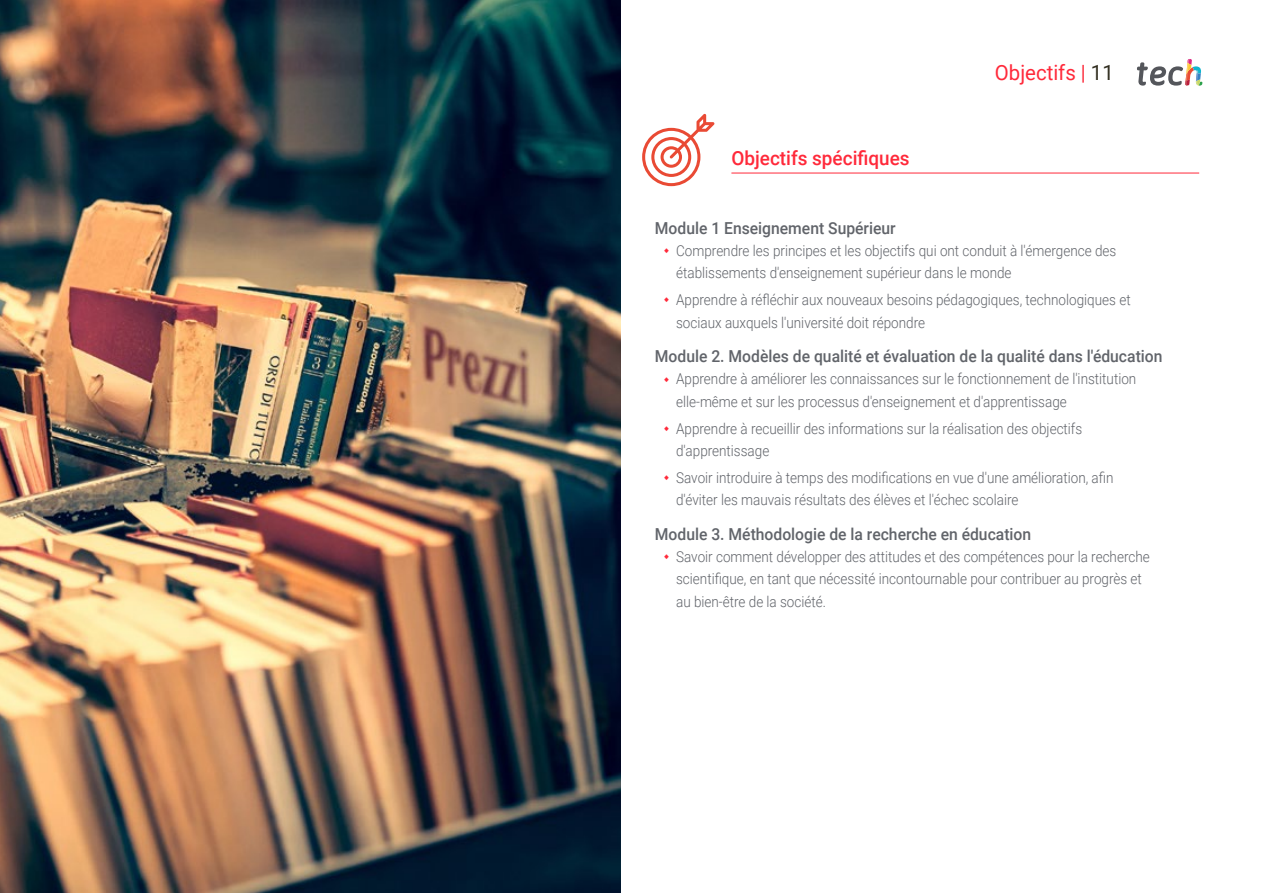
<style>
.page{position:relative;width:1263px;height:893px;background:#fff}
.page>*{position:absolute;margin:0;border:0;box-sizing:border-box;transform-origin:0 0}
.t1{font:21px "Roboto";color:#ff293a}
.t2{font:500 19.5px "Roboto";color:#ff293a}
.t3{font:500 16.5px "Roboto";color:#61646a;scale:.95 1}
.t4{font:300 15px/22.5px "Roboto";color:#61646a;scale:.9 1}
.s1{color:#fc2a3b}
.s2{color:#312e20}
.s3{font-family:"Meta Pro";color:#fff}
</style>
<div class="page">
<hr style="left:731px;top:173px;width:468px;height:1px;background:#ff293a">
<svg style="left:642px;top:114px;width:72px;height:72px"></svg>
<img style="left:0;top:0;width:621px;height:893px">
<svg style="left:1137px;top:59px;width:65px;height:27px"></svg>
<h2 class="t2" style="left:731px;top:144px;width:180px">Objectifs spécifiques</h2>
<h1 class="t1" style="left:995px;top:57px;width:129px">Objectifs <span class="s1">|</span> <span class="s2">11</span><span class="s3">1</span></h1>
<p class="t3" style="left:655px;top:216px;width:255px">Module 1 Enseignement Supérieur</p>
<p class="t4" style="left:676px;top:239px;width:491px">Comprendre les principes et les objectifs qui ont conduit à l'émergence des établissements d'enseignement supérieur dans le monde</p>
<p class="t4" style="left:676px;top:288px;width:506px">Apprendre à réfléchir aux nouveaux besoins pédagogiques, technologiques et sociaux auxquels l'université doit répondre</p>
<p class="t3" style="left:655px;top:344px;width:536px">Module 2. Modèles de qualité et évaluation de la qualité dans l'éducation</p>
<p class="t4" style="left:676px;top:367px;width:513px">Apprendre à améliorer les connaissances sur le fonctionnement de l'institution elle-même et sur les processus d'enseignement et d'apprentissage</p>
<p class="t4" style="left:676px;top:416px;width:453px">Apprendre à recueillir des informations sur la réalisation des objectifs d'apprentissage</p>
<p class="t4" style="left:676px;top:466px;width:487px">Savoir introduire à temps des modifications en vue d'une amélioration, afin d'éviter les mauvais résultats des élèves et l'échec scolaire</p>
<p class="t3" style="left:655px;top:522px;width:398px">Module 3. Méthodologie de la recherche en éducation</p>
<p class="t4" style="left:676px;top:545px;width:528px">Savoir comment développer des attitudes et des compétences pour la recherche scientifique, en tant que nécessité incontournable pour contribuer au progrès et au bien-être de la société.</p>
</div>
